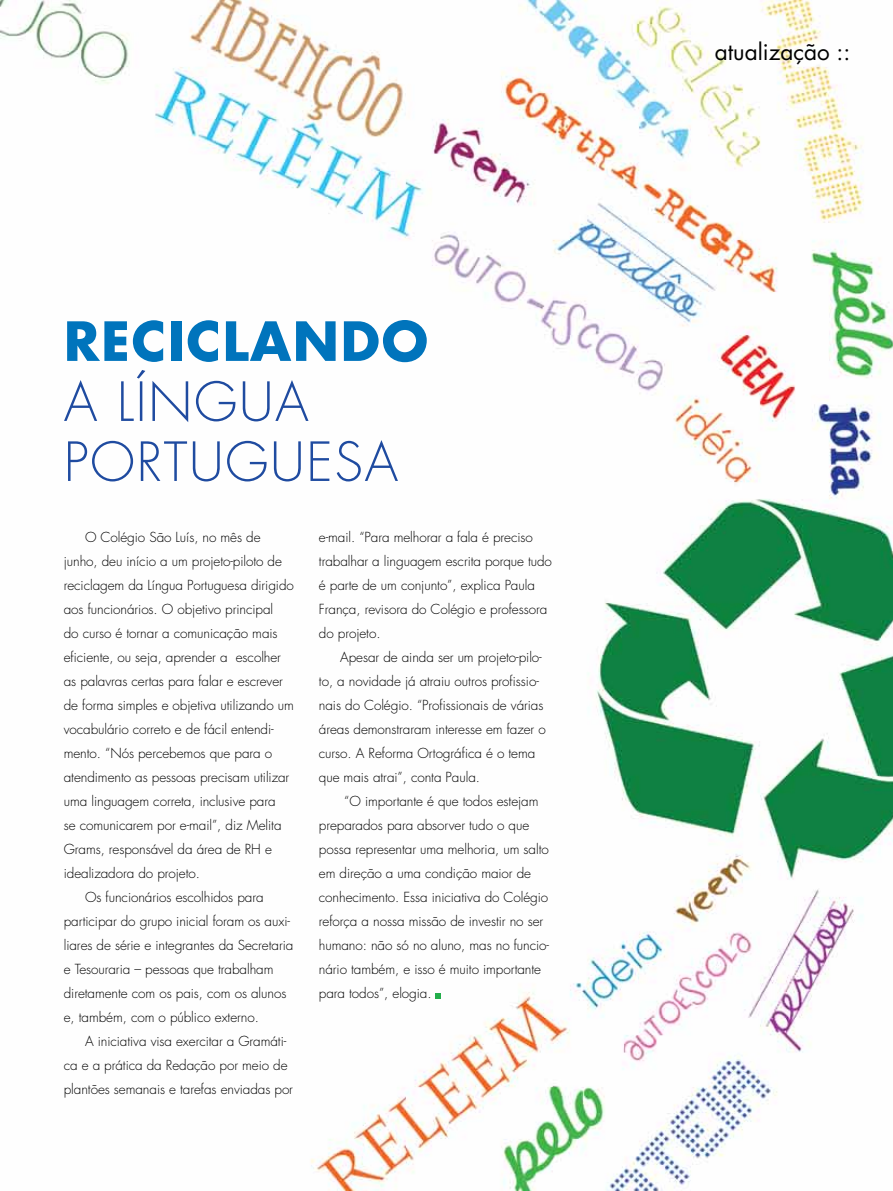
<style>
.page{position:relative;width:893px;height:1191px;background:#fff}
.page>*{position:absolute;margin:0;border:0;box-sizing:border-box;transform-origin:0 0}
.t1{font:300 52.5px/60px "Futura";letter-spacing:.03em;color:#1f4ba0}
.t2{font:700 52.5px "Futura";color:#0074bc}
.t3{font:22.5px "Futura";color:#000}
.t4{font:300 13.5px/24px "Futura";letter-spacing:-.005em;color:#000}
</style>
<div class="page">
<img style="left:0;top:0;width:893px;height:1191px">
<svg style="left:436px;top:992px;width:5px;height:6px"></svg>
<h1 class="t2" style="left:64px;top:306px;width:98px">RECICL</h1>
<h1 class="t2" style="left:250px;top:306px;width:168px">AN DO</h1>
<h1 class="t1" style="left:64px;top:373px;width:106px">a Líng</h1>
<h1 class="t1" style="left:64px;top:373px;width:336px;text-indent:175px">ua<br>Portuguesa</h1>
<p class="t4" style="left:85px;top:525px;width:177px">O Colégio São Luís, no mês de</p>
<p class="t4" style="left:64px;top:549px;width:220px">junho, deu início a um projeto-piloto de</p>
<p class="t4" style="left:64px;top:573px;width:232px">reciclagem da Língua Portuguesa dirigido</p>
<p class="t4" style="left:64px;top:597px;width:211px">aos funcionários. O objetivo principal</p>
<p class="t4" style="left:64px;top:621px;width:215px">do curso é tornar a comunicação mais</p>
<p class="t4" style="left:64px;top:645px;width:219px">eficiente, ou seja, aprender a escolher</p>
<p class="t4" style="left:64px;top:669px;width:221px">as palavras certas para falar e escrever</p>
<p class="t4" style="left:64px;top:693px;width:232px">de forma simples e objetiva utilizando um</p>
<p class="t4" style="left:64px;top:717px;width:212px">vocabulário correto e de fácil entendi-</p>
<p class="t4" style="left:64px;top:741px;width:210px">mento. “Nós percebemos que para o</p>
<p class="t4" style="left:64px;top:765px;width:227px">atendimento as pessoas precisam utilizar</p>
<p class="t4" style="left:64px;top:789px;width:213px">uma linguagem correta, inclusive para</p>
<p class="t4" style="left:64px;top:813px;width:219px">se comunicarem por e-mail”, diz Melita</p>
<p class="t4" style="left:64px;top:837px;width:210px">Grams, responsável da área de RH e</p>
<p class="t4" style="left:64px;top:861px;width:138px">idealizadora do projeto.</p>
<p class="t4" style="left:85px;top:885px;width:180px">Os funcionários escolhidos para</p>
<p class="t4" style="left:64px;top:909px;width:228px">participar do grupo inicial foram os auxi-</p>
<p class="t4" style="left:64px;top:933px;width:231px">liares de série e integrantes da Secretaria</p>
<p class="t4" style="left:64px;top:957px;width:211px">e Tesouraria – pessoas que trabalham</p>
<p class="t4" style="left:64px;top:981px;width:224px">diretamente com os pais, com os alunos</p>
<p class="t4" style="left:64px;top:1005px;width:197px">e, também, com o público externo.</p>
<p class="t4" style="left:85px;top:1029px;width:203px">A iniciativa visa exercitar a Gramáti-</p>
<p class="t4" style="left:64px;top:1053px;width:225px">ca e a prática da Redação por meio de</p>
<p class="t4" style="left:64px;top:1077px;width:231px">plantões semanais e tarefas enviadas por</p>
<p class="t4" style="left:319px;top:525px;width:235px">e-mail. “Para melhorar a fala é preciso trabalhar a linguagem escrita porque tudo é parte de um conjunto”, explica Paula França, revisora do Colégio e professora do projeto.</p>
<p class="t4" style="left:319px;top:645px;width:228px;text-indent:21px">Apesar de ainda ser um projeto-pilo&shy;to, a novidade já atraiu outros profissio&shy;nais do Colégio. “Profissionais de várias áreas demonstraram interesse em fazer o curso. A Reforma Ortográfica é o tema que mais atrai”, conta Paula.</p>
<p class="t4" style="left:319px;top:789px;width:232px;text-indent:25px">“O importante é que todos estejam preparados para absorver tudo o que possa representar uma melhoria, um salto em direção a uma condição maior de conhecimento. Essa iniciativa do Colégio reforça a nossa missão de investir no ser humano: não só no aluno, mas no funcio&shy;nário também, e isso é muito importante para todos”, elogia.</p>
<h2 class="t3" style="left:715px;top:37px;width:137px">atualização ::</h2>
</div>
